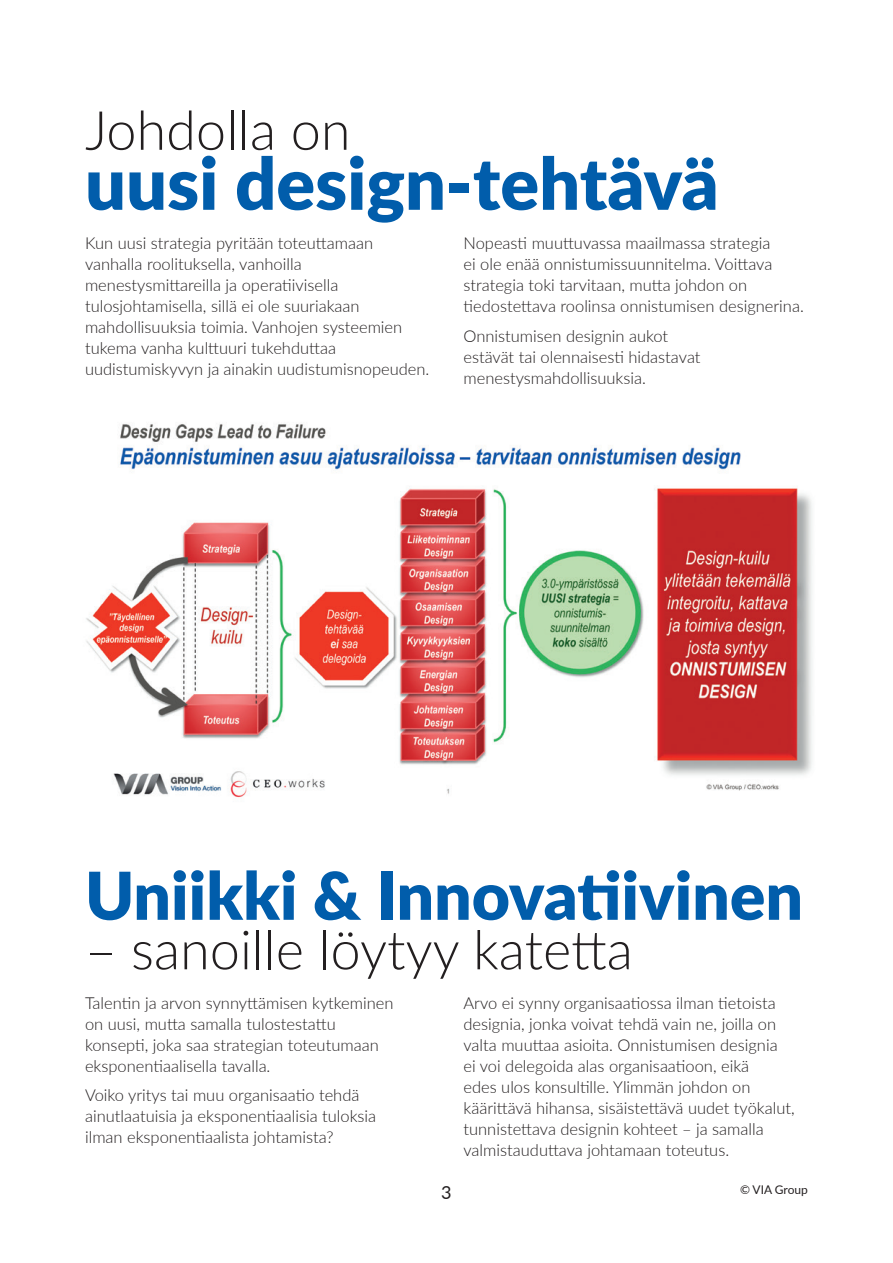
<style>
.page{position:relative;width:893px;height:1263px;background:#fff}
.page>*{position:absolute;margin:0;border:0;box-sizing:border-box;transform-origin:0 0}
.t1{font:900 72px "Lato";color:#015dab}
.t2{font:900 66px "Lato";color:#015dab}
.t3{font:300 54px "Lato";color:#231f20}
.t4{font:18px "Lato";color:#231f20}
.t5{font:300 16.5px/21px "Lato";color:#231f20}
.t6{font:12px "Lato";color:#231f20}
</style>
<div class="page">
<img style="left:86px;top:424px;width:726px;height:374px">
<h3 class="t3" style="left:85px;top:93px;width:267px">Johdolla on</h3>
<h1 class="t1" style="left:85px;top:129px;width:635px">uusi design-tehtävä</h1>
<p class="t5" style="left:85px;top:232px;width:346px">Kun uusi strategia pyritään toteuttamaan vanhalla roolituksella, vanhoilla menestysmittareilla ja operatiivisella tulosjohtamisella, sillä ei ole suuriakaan mahdollisuuksia toimia. Vanhojen systeemien tukema vanha kulttuuri tukehduttaa uudistumiskyvyn ja ainakin uudistumisnopeuden.</p>
<p class="t5" style="left:463px;top:232px;width:342px">Nopeasti muuttuvassa maailmassa strategia<br>ei ole enää onnistumissuunnitelma. Voittava strategia toki tarvitaan, mutta johdon on tiedostettava roolinsa onnistumisen designerina.</p>
<p class="t5" style="left:463px;top:324px;width:239px">Onnistumisen designin aukot estävät tai olennaisesti hidastavat menestysmahdollisuuksia.</p>
<h2 class="t2" style="left:85px;top:846px;width:719px">Uniikki &amp; Innovatiivinen</h2>
<h3 class="t3" style="left:85px;top:912px;width:549px">– sanoille löytyy katetta</h3>
<p class="t5" style="left:463px;top:991px;width:333px">Arvo ei synny organisaatiossa ilman tietoista designia, jonka voivat tehdä vain ne, joilla on valta muuttaa asioita. Onnistumisen designia<br>ei voi delegoida alas organisaatioon, eikä<br>edes ulos konsultille. Ylimmän johdon on käärittävä hihansa, sisäistettävä uudet työkalut, tunnistettava designin kohteet – ja samalla valmistauduttava johtamaan toteutus.</p>
<p class="t5" style="left:85px;top:991px;width:310px">Talentin ja arvon synnyttämisen kytkeminen on uusi, mutta samalla tulostestattu konsepti, joka saa strategian toteutumaan eksponentiaalisella tavalla.</p>
<p class="t5" style="left:85px;top:1084px;width:293px">Voiko yritys tai muu organisaatio tehdä ainutlaatuisia ja eksponentiaalisia tuloksia ilman eksponentiaalista johtamista?</p>
<p class="t4" style="left:441px;top:1179px;width:12px">3</p>
<p class="t6" style="left:740px;top:1181px;width:69px">© VIA Group</p>
</div>
